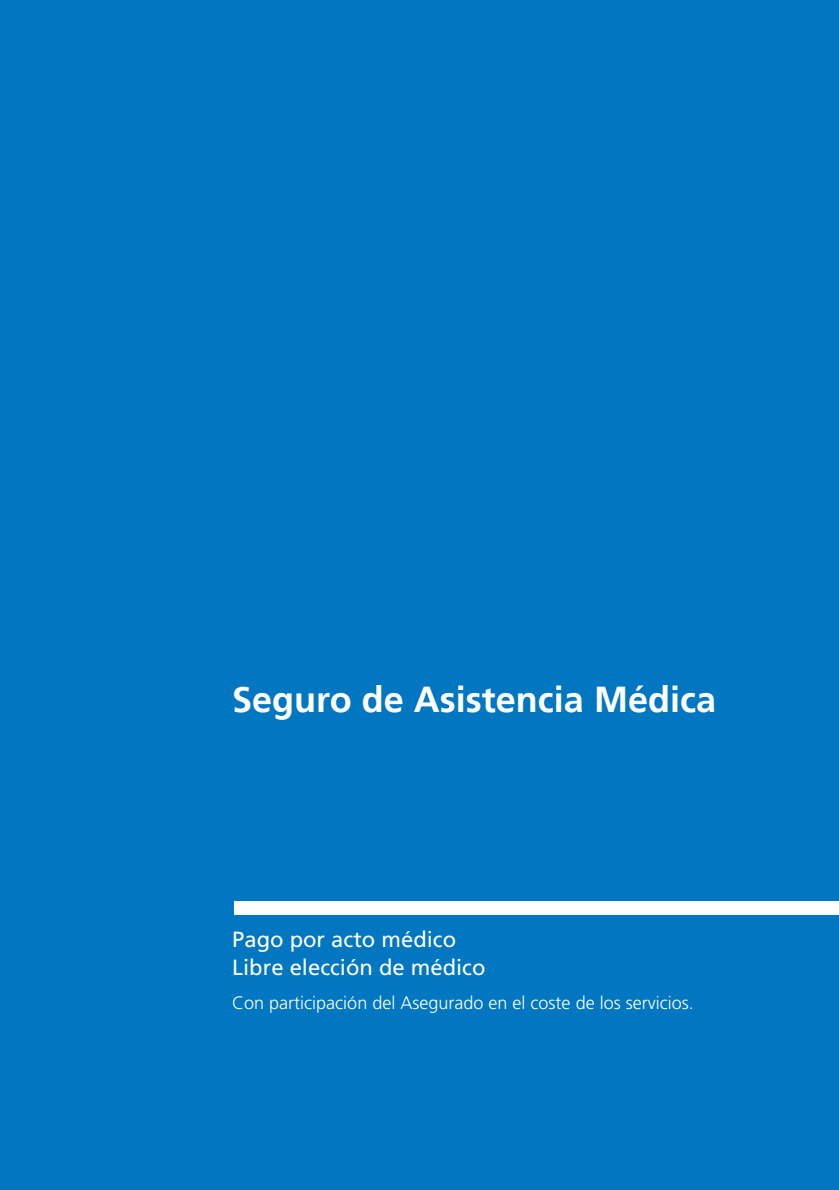
<style>
.page{position:relative;width:839px;height:1190px;background:#fff}
.page>*{position:absolute;margin:0;border:0;box-sizing:border-box;transform-origin:0 0}
.t1{font:700 36px "Frutiger LT";color:#fff}
.t2{font:22px/28px "Frutiger";color:#fff}
.t3{font:300 18px "Frutiger";color:#fff}
</style>
<div class="page">
<div style="left:0;top:0;width:838px;height:1190px;background:#0077c0"></div>
<div style="left:233px;top:901px;width:605px;height:13px;background:#fff"></div>
<h1 class="t1" style="left:232px;top:678px;width:485px">Seguro de Asistencia Médica</h1>
<p class="t2" style="left:232px;top:925px;width:255px">Pago por acto médico<br>Libre elección de médico</p>
<p class="t3" style="left:232px;top:992px;width:463px">Con participación del Asegurado en el coste de los servicios.</p>
</div>
